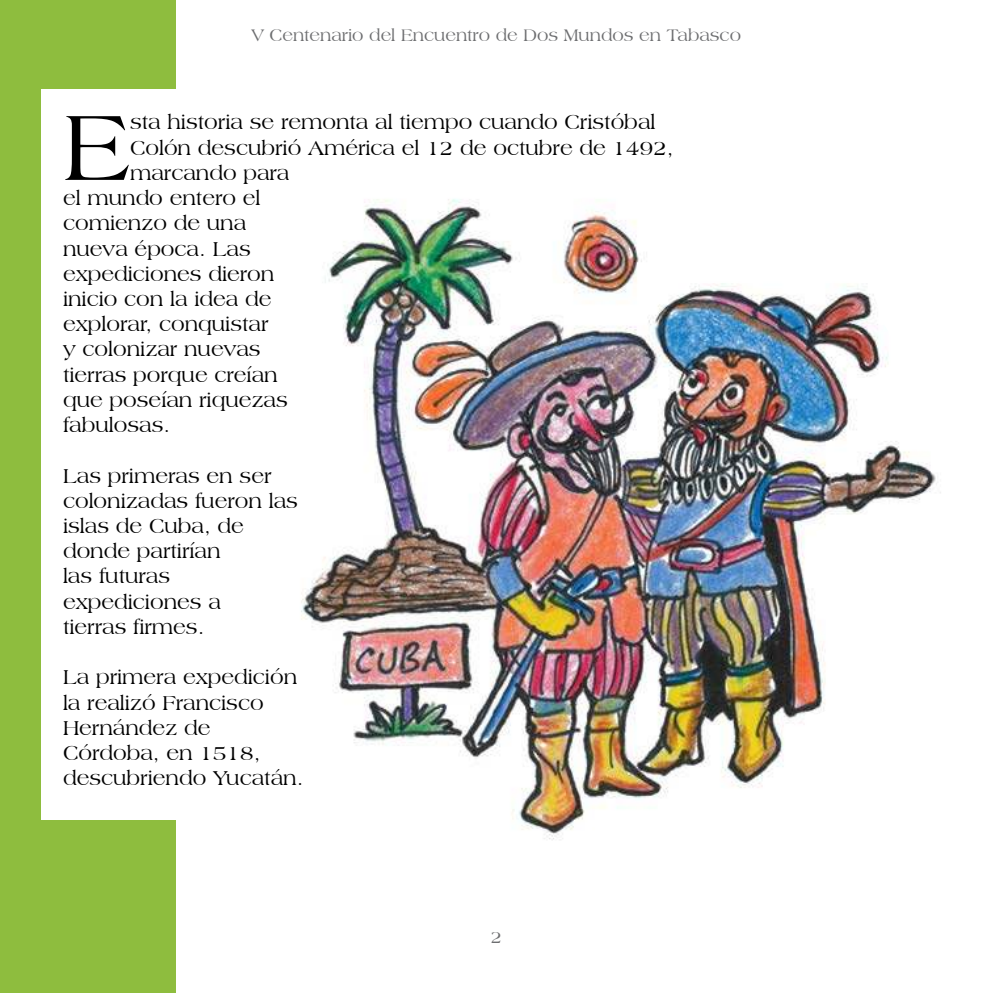
<style>
.page{position:relative;width:993px;height:993px;background:#fff}
.page>*{position:absolute;margin:0;border:0;box-sizing:border-box;transform-origin:0 0}
.t1{font:98.17px "Americana BT";color:#000}
.t2{font:21px/25.2px "Americana BT";color:#000}
.t3{font:17.5px "Americana BT";color:#6d6e70}
</style>
<div class="page">
<div style="left:0;top:0;width:175px;height:992px;background:#8ebd3e"></div>
<div style="left:42px;top:89px;width:216px;height:730px;background:#fff"></div>
<img style="left:301px;top:199px;width:640px;height:641px">
<p class="t3" style="left:252px;top:28px;width:490px">V Centenario del Encuentro de Dos Mundos en Tabasco</p>
<h1 class="t1" style="left:63px;top:105px;width:68px">E</h1>
<p class="t2" style="left:130px;top:111px;width:526px">sta historia se remonta al tiempo cuando Cristóbal</p>
<p class="t2" style="left:130px;top:136px;width:545px">Colón descubrió América el 12 de octubre de 1492,</p>
<p class="t2" style="left:130px;top:161px;width:161px">marcando para</p>
<p class="t2" style="left:63px;top:186px;width:199px">el mundo entero el</p>
<p class="t2" style="left:63px;top:212px;width:185px">comienzo de una</p>
<p class="t2" style="left:63px;top:237px;width:189px">nueva época. Las</p>
<p class="t2" style="left:63px;top:262px;width:213px">expediciones dieron</p>
<p class="t2" style="left:63px;top:287px;width:210px">inicio con la idea de</p>
<p class="t2" style="left:63px;top:312px;width:207px">explorar, conquistar</p>
<p class="t2" style="left:63px;top:338px;width:199px">y colonizar nuevas</p>
<p class="t2" style="left:63px;top:363px;width:216px">tierras porque creían</p>
<p class="t2" style="left:63px;top:388px;width:226px">que poseían riquezas</p>
<p class="t2" style="left:63px;top:413px;width:109px">fabulosas.</p>
<p class="t2" style="left:63px;top:464px;width:236px">Las primeras en ser colonizadas fueron las islas de Cuba, de donde partirían<br>las futuras expediciones a<br>tierras firmes.</p>
<p class="t2" style="left:63px;top:665px;width:242px">La primera expedición la realizó Francisco<br>Hernández de<br>Córdoba, en 1518, descubriendo Yucatán.</p>
<p class="t3" style="left:490px;top:929px;width:13px">2</p>
</div>
